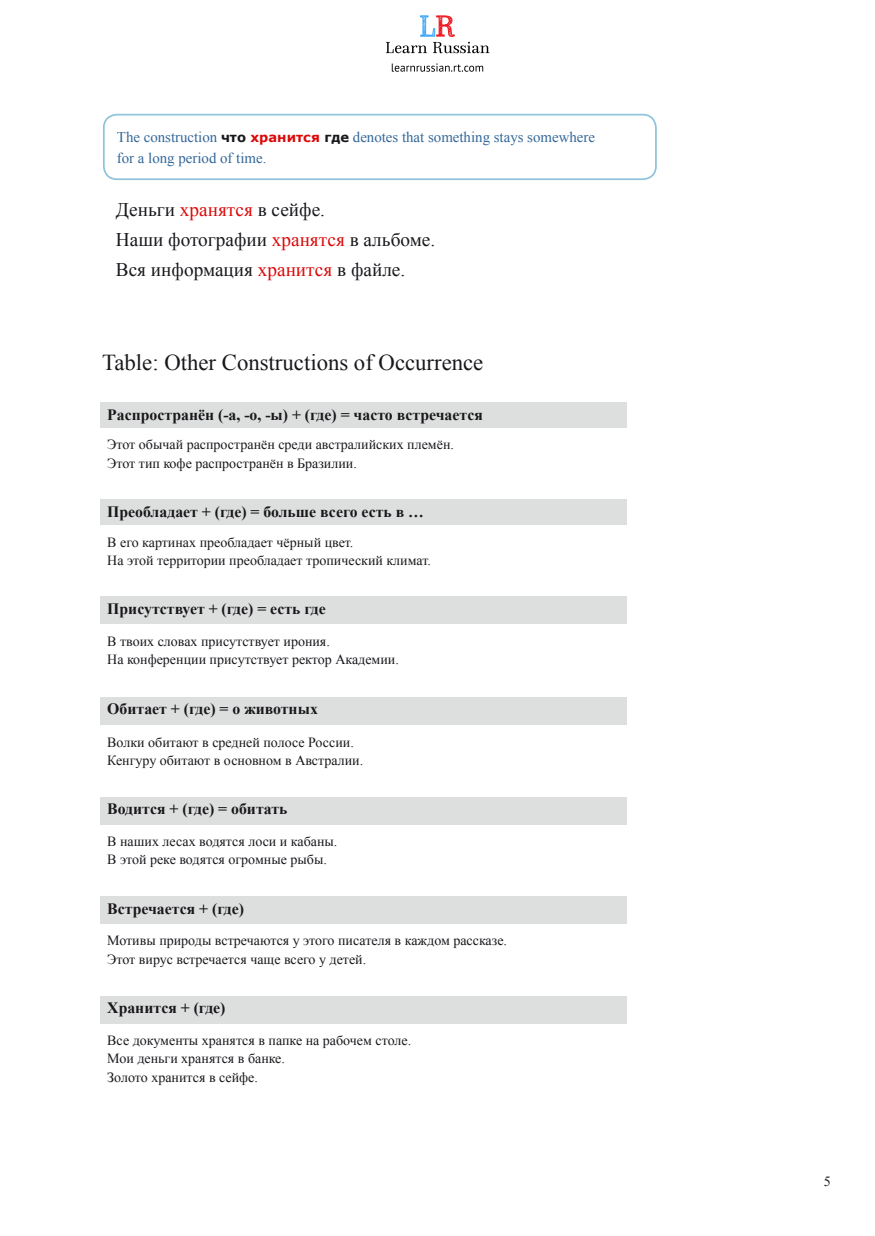
<style>
.page{position:relative;width:875px;height:1236px;background:#fff}
.page>*{position:absolute;margin:0;border:0;box-sizing:border-box;transform-origin:0 0}
.Текст_на_главной_стр{font:22.75px "Times New Roman";color:#1a171c}
._14_px_Table_grammar{font:19.25px "Times New Roman";color:#1a171c}
._16_px_Table_grammar{font:700 15.75px "Times New Roman";color:#1a171c}
.Intro_to_lesson{font:14.88px/21px "Times New Roman";color:#336799}
._16_px_Table_grammar-2{font:14px/18.4px "Times New Roman";color:#1a171c}
.Page_number{font:14px "Times New Roman";color:#1a171c}
.s1{font-family:"Verdana";font-weight:700;font-size:13.12px;color:#1a171c}
.s2{font-family:"Verdana";font-weight:700;font-size:13.12px;color:#db0a0a}
.s3{color:#db0a0a}
</style>
<div class="page">
<svg style="left:386px;top:16px;width:103px;height:37px"></svg>
<svg style="left:392px;top:63px;width:91px;height:9px"></svg>
<div style="left:103px;top:114px;width:554px;height:66px;border:2px solid #8fc4dc;border-radius:13px"></div>
<div style="left:100px;top:402px;width:527px;height:26px;background:#dddfde"></div>
<div style="left:100px;top:499px;width:527px;height:26px;background:#dddfde"></div>
<div style="left:100px;top:596px;width:527px;height:28px;background:#dddfde"></div>
<div style="left:100px;top:796px;width:527px;height:28px;background:#dddfde"></div>
<div style="left:100px;top:895px;width:527px;height:28px;background:#dddfde"></div>
<div style="left:100px;top:995px;width:527px;height:28px;background:#dddfde"></div>
<div style="left:100px;top:696px;width:527px;height:28px;background:#dddfde"></div>
<p class="Intro_to_lesson" style="left:117px;top:126px;width:480px">The construction <span class="s1">что</span> <span class="s2">хранится</span> <span class="s1">где</span> denotes that something stays somewhere for a long period of time.</p>
<p class="_14_px_Table_grammar" style="left:116px;top:197px;width:211px">Деньги <span class="s3">хранятся</span> в сейфе.</p>
<p class="_14_px_Table_grammar" style="left:116px;top:227px;width:321px">Наши фотографии <span class="s3">хранятся</span> в альбоме.</p>
<p class="_14_px_Table_grammar" style="left:116px;top:257px;width:291px">Вся информация <span class="s3">хранится</span> в файле.</p>
<p class="Текст_на_главной_стр" style="left:102px;top:347px;width:383px">Table: Other Constructions of Occurrence</p>
<p class="_16_px_Table_grammar" style="left:107px;top:404px;width:377px">Распространён (-а, -о, -ы) + (где) = часто встречается</p>
<p class="_16_px_Table_grammar-2" style="left:107px;top:435px;width:348px">Этот обычай распространён среди австралийских племён.<br>Этот тип кофе распространён в Бразилии.</p>
<p class="_16_px_Table_grammar" style="left:107px;top:501px;width:318px">Преобладает + (где) = больше всего есть в …</p>
<p class="_16_px_Table_grammar-2" style="left:107px;top:532px;width:325px">В его картинах преобладает чёрный цвет.<br>На этой территории преобладает тропический климат.</p>
<p class="_16_px_Table_grammar" style="left:107px;top:598px;width:220px">Присутствует + (где) = есть где</p>
<p class="_16_px_Table_grammar-2" style="left:107px;top:631px;width:293px">В твоих словах присутствует ирония.<br>На конференции присутствует ректор Академии.</p>
<p class="_16_px_Table_grammar" style="left:107px;top:698px;width:212px">Обитает + (где) = о животных</p>
<p class="_16_px_Table_grammar-2" style="left:107px;top:732px;width:257px">Волки обитают в средней полосе России.<br>Кенгуру обитают в основном в Австралии.</p>
<p class="_16_px_Table_grammar" style="left:107px;top:798px;width:182px">Водится + (где) = обитать</p>
<p class="_16_px_Table_grammar-2" style="left:107px;top:832px;width:232px">В наших лесах водятся лоси и кабаны.<br>В этой реке водятся огромные рыбы.</p>
<p class="_16_px_Table_grammar" style="left:107px;top:897px;width:138px">Встречается + (где)</p>
<p class="_16_px_Table_grammar-2" style="left:107px;top:931px;width:401px">Мотивы природы встречаются у этого писателя в каждом рассказе.<br>Этот вирус встречается чаще всего у детей.</p>
<p class="_16_px_Table_grammar" style="left:107px;top:997px;width:120px">Хранится + (где)</p>
<p class="_16_px_Table_grammar-2" style="left:107px;top:1030px;width:305px">Все документы хранятся в папке на рабочем столе.<br>Мои деньги хранятся в банке.<br>Золото хранится в сейфе.</p>
<p class="Page_number" style="left:824px;top:1172px;width:8px">5</p>
</div>
